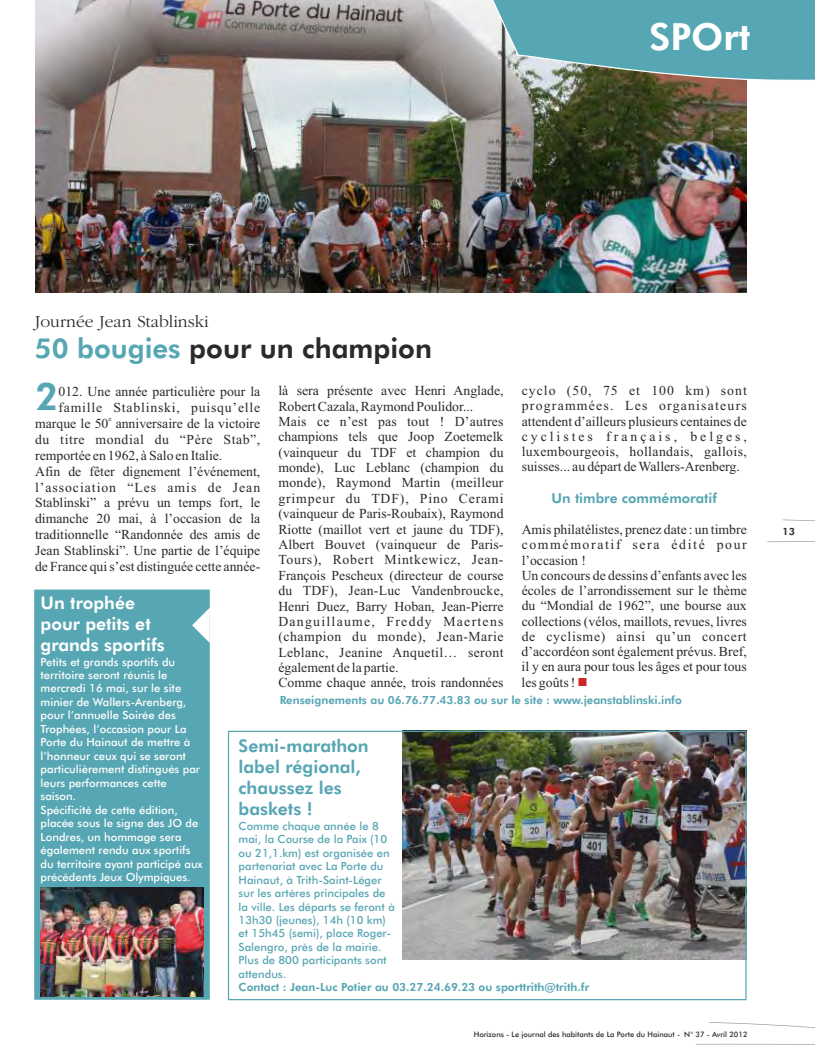
<style>
.page{position:relative;width:815px;height:1063px;background:#fff}
.page>*{position:absolute;margin:0;border:0;box-sizing:border-box;transform-origin:0 0}
.t1{font:800 38px "Futura BT";color:#57a6b3}
.t2{font:800 37.5px "Futura BT";color:#fff}
.t3{font:800 27.5px "Futura BT";color:#2b2929}
.t4{font:800 17.5px/21px "Futura BT";color:#57a6b3}
.t5{font:800 17.5px/21px "Futura BT";color:#fff}
.t6{font:300 17.5px "Garamond";color:#2b2929}
.t7{font:13.75px/15.9px "Times New Roman";color:#2b2929}
.t8{font:13.75px "Times New Roman";letter-spacing:.02em;color:#2b2929}
.t9{font:13.75px "Times New Roman";letter-spacing:.05em;color:#2b2929}
.t10{font:13.75px "Times New Roman";letter-spacing:.09em;color:#2b2929}
.t11{font:13.75px "Times New Roman";letter-spacing:.06em;color:#2b2929}
.t12{font:13.75px "Times New Roman";letter-spacing:.04em;color:#2b2929}
.t13{font:13.75px "Times New Roman";letter-spacing:.03em;color:#2b2929}
.t14{font:13.75px "Times New Roman";letter-spacing:.025em;color:#2b2929}
.t15{font:13.75px "Times New Roman";letter-spacing:.07em;color:#2b2929}
.t16{font:13.75px "Times New Roman";letter-spacing:.215em;color:#2b2929}
.t17{font:13.75px "Times New Roman";letter-spacing:.12em;color:#2b2929}
.t18{font:13.75px "Times New Roman";letter-spacing:.075em;color:#2b2929}
.t19{font:800 13.75px "Futura BT";color:#57a6b3}
.t20{font:500 11.25px/13.5px "Futura BT";color:#fff}
.t21{font:500 11.25px/13.5px "Futura BT";color:#57a6b3}
.t22{font:800 11.25px "Futura BT";color:#57a6b3}
.t23{font:800 10px "Futura BT";color:#2b2929}
.t24{font:500 7.5px "Futura BT";color:#2b2929}
.t25{font:6.88px "Times New Roman";color:#2b2929}
.s1{color:#57a6b3}
.s2{color:#cc2629}
</style>
<div class="page">
<svg style="left:767px;top:520px;width:48px;height:22px"></svg>
<svg style="left:695px;top:1022px;width:120px;height:23px"></svg>
<div style="left:35px;top:590px;width:174px;height:409px;background:#57a6b3"></div>
<svg style="left:192px;top:608px;width:18px;height:35px"></svg>
<img style="left:35px;top:0;width:712px;height:293px">
<svg style="left:482px;top:0;width:333px;height:81px;background:#68a7b0"></svg>
<img style="left:403px;top:733px;width:342px;height:227px">
<img style="left:40px;top:888px;width:163px;height:108px">
<div style="left:228px;top:731px;width:519px;height:269px;border:1px solid #57a6b3"></div>
<h2 class="t2" style="left:649px;top:21px;width:102px">SPOrt</h2>
<p class="t6" style="left:35px;top:314px;width:175px">Journée Jean Stablinski</p>
<h3 class="t3" style="left:35px;top:337px;width:399px"><span class="s1">50 bougies</span> pour un champion</h3>
<h1 class="t1" style="left:35px;top:381px;width:25px">2</h1>
<p class="t7" style="left:58px;top:384px;width:203px">012. Une année particulière pour la</p>
<p class="t7" style="left:278px;top:384px;width:227px">là sera présente avec Henri Anglade,</p>
<p class="t18" style="left:522px;top:386px;width:227px">cyclo (50, 75 et 100 km) sont</p>
<p class="t11" style="left:58px;top:402px;width:203px">famille Stablinski, puisqu’elle</p>
<p class="t7" style="left:278px;top:399px;width:196px">Robert Cazala, Raymond Poulidor...</p>
<p class="t10" style="left:522px;top:401px;width:227px">programmées. Les organisateurs</p>
<p class="t7" style="left:35px;top:417px;width:227px">marque le 50 anniversaire de la victoire</p>
<p class="t25" style="left:108px;top:417px;width:5px">e</p>
<p class="t7" style="left:278px;top:415px;width:227px">Mais ce n’est pas tout ! D’autres</p>
<p class="t7" style="left:522px;top:414px;width:227px">attendent d’ailleurs plusieurs centaines de</p>
<p class="t7" style="left:35px;top:433px;width:16px">du</p>
<p class="t7" style="left:278px;top:430px;width:226px">champions tels que Joop Zoetemelk</p>
<p class="t16" style="left:522px;top:431px;width:227px">cyclistes français, belges,</p>
<p class="t12" style="left:60px;top:435px;width:201px">titre mondial du “Père Stab”,</p>
<p class="t7" style="left:278px;top:445px;width:227px">(vainqueur du TDF et champion du</p>
<p class="t13" style="left:522px;top:447px;width:227px">luxembourgeois, hollandais, gallois,</p>
<p class="t7" style="left:35px;top:449px;width:189px">remportée en 1962, à Salo en Italie.<br>Afin</p>
<p class="t7" style="left:278px;top:461px;width:227px">monde), Luc Leblanc (champion du</p>
<p class="t7" style="left:522px;top:460px;width:220px">suisses... au départ de Wallers-Arenberg.</p>
<p class="t7" style="left:68px;top:465px;width:193px">de fêter dignement l’événement,</p>
<p class="t8" style="left:278px;top:478px;width:227px">monde), Raymond Martin (meilleur</p>
<p class="t15" style="left:35px;top:482px;width:227px">l’association “Les amis de Jean</p>
<p class="t19" style="left:552px;top:493px;width:167px">Un timbre commémoratif</p>
<p class="t11" style="left:278px;top:493px;width:227px">grimpeur du TDF), Pino Cerami</p>
<p class="t7" style="left:35px;top:496px;width:227px">Stablinski” a prévu un temps fort, le</p>
<p class="t7" style="left:278px;top:507px;width:227px">(vainqueur de Paris-Roubaix), Raymond</p>
<p class="t7" style="left:35px;top:512px;width:227px">dimanche 20 mai, à l’occasion de la</p>
<p class="t7" style="left:278px;top:522px;width:227px">Riotte (maillot vert et jaune du TDF),</p>
<p class="t7" style="left:522px;top:523px;width:227px">Amis philatélistes, prenez date : un timbre</p>
<p class="t7" style="left:35px;top:528px;width:227px">traditionnelle “Randonnée des amis de</p>
<p class="t7" style="left:278px;top:538px;width:227px">Albert Bouvet (vainqueur de Paris-</p>
<p class="t17" style="left:522px;top:540px;width:227px">commémoratif sera édité pour</p>
<p class="t7" style="left:35px;top:544px;width:227px">Jean Stablinski”. Une partie de l’équipe</p>
<p class="t9" style="left:278px;top:555px;width:227px">Tours), Robert Mintkewicz, Jean-</p>
<p class="t7" style="left:522px;top:553px;width:66px">l’occasion !</p>
<p class="t7" style="left:35px;top:560px;width:227px">de France qui s’est distinguée cette année-</p>
<p class="t7" style="left:278px;top:569px;width:227px">François Pescheux (directeur de course</p>
<p class="t7" style="left:522px;top:569px;width:227px">Un concours de dessins d’enfants avec les</p>
<p class="t8" style="left:278px;top:586px;width:227px">du TDF), Jean-Luc Vandenbroucke,</p>
<p class="t7" style="left:522px;top:584px;width:227px">écoles de l’arrondissement sur le thème</p>
<p class="t7" style="left:278px;top:599px;width:227px">Henri Duez, Barry Hoban, Jean-Pierre</p>
<p class="t7" style="left:522px;top:599px;width:227px">du “Mondial de 1962”, une bourse aux</p>
<p class="t10" style="left:278px;top:616px;width:227px">Danguillaume, Freddy Maertens</p>
<p class="t7" style="left:522px;top:614px;width:227px">collections (vélos, maillots, revues, livres</p>
<p class="t12" style="left:278px;top:632px;width:227px">(champion du monde), Jean-Marie</p>
<p class="t9" style="left:522px;top:631px;width:227px">de cyclisme) ainsi qu’un concert</p>
<p class="t14" style="left:278px;top:647px;width:227px">Leblanc, Jeanine Anquetil… seront</p>
<p class="t7" style="left:522px;top:645px;width:227px">d’accordéon sont également prévus. Bref,</p>
<p class="t7" style="left:278px;top:661px;width:122px">également de la partie.</p>
<p class="t7" style="left:522px;top:660px;width:227px">il y en aura pour tous les âges et pour tous</p>
<p class="t7" style="left:278px;top:676px;width:227px">Comme chaque année, trois randonnées</p>
<p class="t7" style="left:522px;top:676px;width:68px">les goûts ! <span class="s2">■</span></p>
<p class="t5" style="left:41px;top:594px;width:126px">Un trophée pour petits et grands sportifs</p>
<p class="t20" style="left:41px;top:656px;width:164px">Petits et grands sportifs du territoire seront réunis le mercredi 16 mai, sur le site minier de Wallers-Arenberg, pour l’annuelle Soirée des<br>Trophées, l’occasion pour La<br>Porte du Hainaut de mettre à l’honneur ceux qui se seront particulièrement distingués par leurs performances cette saison.<br>Spécificité de cette édition, placée sous le signe des JO de<br>Londres, un hommage sera également rendu aux sportifs du territoire ayant participé aux précédents Jeux Olympiques.</p>
<p class="t22" style="left:280px;top:695px;width:404px">Renseignements au 06.76.77.43.83 ou sur le site : www.jeanstablinski.info</p>
<p class="t4" style="left:239px;top:737px;width:132px">Semi-marathon label régional, chaussez les baskets !</p>
<p class="t21" style="left:239px;top:820px;width:158px">Comme chaque année le 8 mai, la Course de la Paix (10 ou 21,1.km) est organisée en partenariat avec La Porte du<br>Hainaut, à Trith-Saint-Léger sur les artères principales de la ville. Les départs se feront à<br>13h30 (jeunes), 14h (10 km) et 15h45 (semi), place Roger-<br>Salengro, près de la mairie.<br>Plus de 800 participants sont attendus.</p>
<p class="t22" style="left:239px;top:983px;width:352px">Contact : Jean-Luc Potier au 03.27.24.69.23 ou sporttrith@trith.fr</p>
<p class="t24" style="left:474px;top:1031px;width:275px">Horizons - Le journal des habitants de La Porte du Hainaut - N ° 37 - Avril 2012</p>
<p class="t23" style="left:783px;top:528px;width:14px">13</p>
</div>
